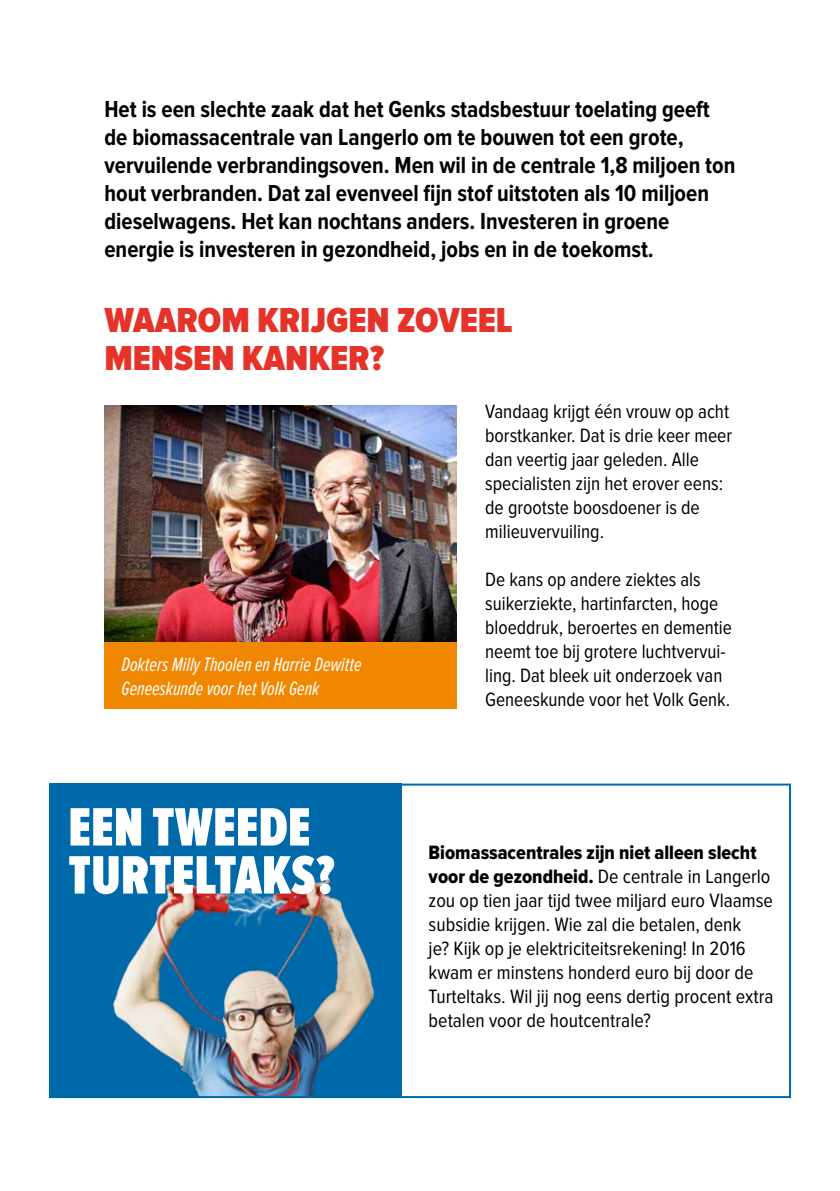
<style>
.page{position:relative;width:840px;height:1191px;background:#fff}
.page>*{position:absolute;margin:0;border:0;box-sizing:border-box;transform-origin:0 0}
.t1{font:900 56px/48px "Proxima Nova Ex Cn";color:#fff}
.t2{font:900 36px/38px "Proxima Nova Cond";color:#e63329}
.t3{font:700 24px/28px "Proxima Nova Cond";color:#000}
.t4{font:20px/24px "Proxima Nova Cond";color:#000}
.t5{font:italic 20px/24px "Proxima Nova Ex Cn";color:#fff}
.t6{font:20px "Proxima Nova Cond Extrabld";color:#000}
.s1{font-family:"Proxima Nova Cond Extrabld"}
</style>
<div class="page">
<div style="left:104px;top:631px;width:352px;height:78px;background:#f18700"></div>
<div style="left:49px;top:783px;width:352px;height:315px;background:#0069a9"></div>
<img style="left:112px;top:877px;width:263px;height:218px">
<div style="left:49px;top:783px;width:741px;height:315px;border:2px solid #0069a9"></div>
<img style="left:104px;top:406px;width:352px;height:235px">
<p class="t3" style="left:104px;top:96px;width:632px">Het is een slechte zaak dat het Genks stadsbestuur toelating geeft de biomassacentrale van Langerlo om te bouwen tot een grote, vervuilende verbrandingsoven. Men wil in de centrale 1,8 miljoen ton hout verbranden. Dat zal evenveel fijn stof uitstoten als 10 miljoen dieselwagens. Het kan nochtans anders. Investeren in groene energie is investeren in gezondheid, jobs en in de toekomst.</p>
<h2 class="t2" style="left:104px;top:302px;width:409px">WAAROM KRIJGEN ZOVEEL<br>MENSEN KANKER?</h2>
<p class="t4" style="left:485px;top:400px;width:248px">Vandaag krijgt één vrouw op acht borstkanker. Dat is drie keer meer dan veertig jaar geleden. Alle specialisten zijn het erover eens: de grootste boosdoener is de milieuvervuiling.</p>
<p class="t4" style="left:485px;top:568px;width:248px">De kans op andere ziektes als suikerziekte, hartinfarcten, hoge bloeddruk, beroertes en dementie neemt toe bij grotere luchtvervui&shy;ling. Dat bleek uit onderzoek van Geneeskunde voor het Volk Genk.</p>
<p class="t5" style="left:121px;top:653px;width:242px">Dokters Milly Thoolen en Harrie Dewitte<br>Geneeskunde voor het Volk Genk</p>
<h1 class="t1" style="left:68px;top:805px;width:268px">EEN TWEEDE<br>TURTELTAKS?</h1>
<p class="t6" style="left:428px;top:843px;width:329px">Biomassacentrales zijn niet alleen slecht</p>
<p class="t4" style="left:428px;top:864px;width:346px"><span class="s1">voor de gezondheid.</span> De centrale in Langerlo zou op tien jaar tijd twee miljard euro Vlaamse subsidie krijgen. Wie zal die betalen, denk<br>je? Kijk op je elektriciteitsrekening! In 2016 kwam er minstens honderd euro bij door de Turteltaks. Wil jij nog eens dertig procent extra betalen voor de houtcentrale?</p>
</div>
